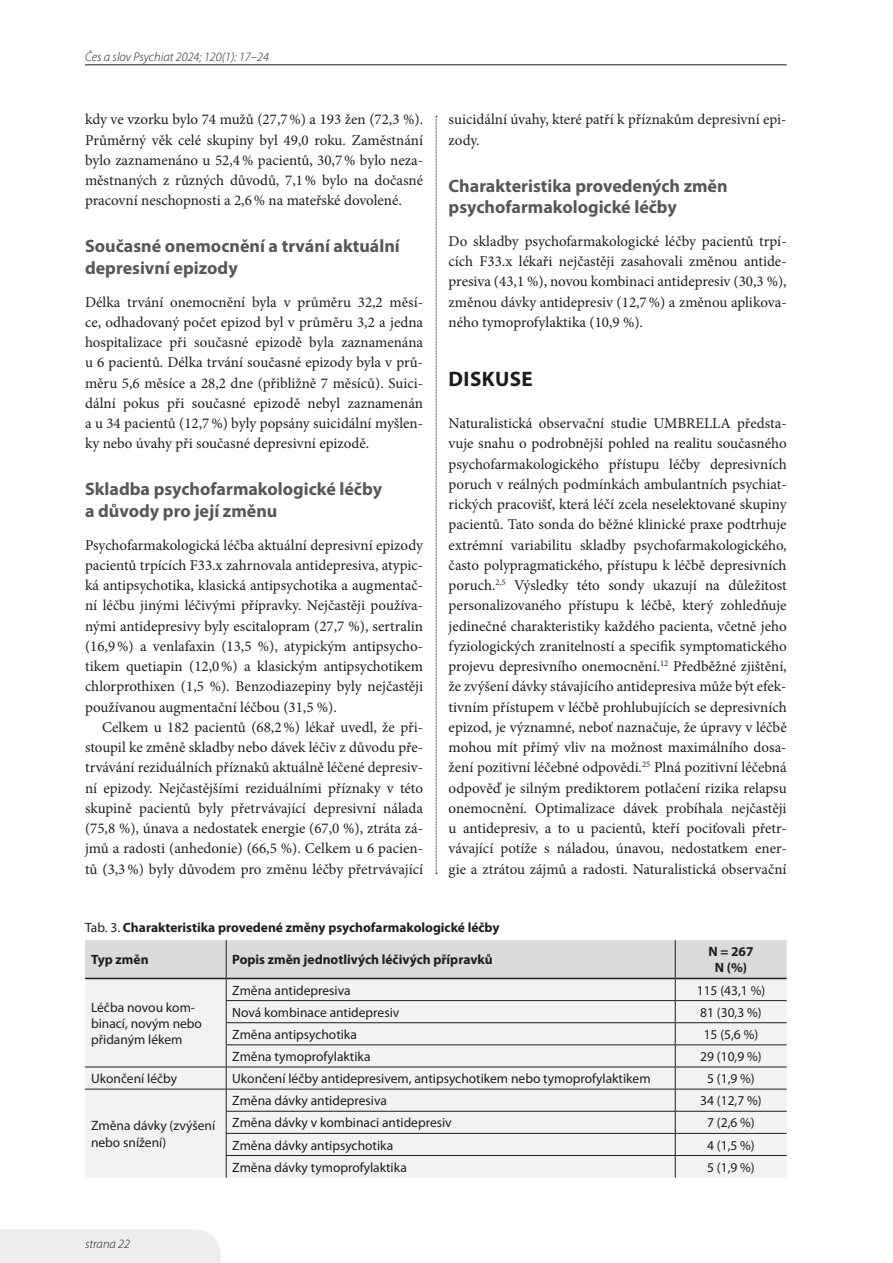
<style>
.page{position:relative;width:893px;height:1263px;background:#fff}
.page>*{position:absolute;margin:0;border:0;box-sizing:border-box;transform-origin:0 0}
.t1{font:700 21px "Myriad Pro";letter-spacing:.02em;color:#1d1d1b}
.t2{font:700 18px/21.6px "Myriad Pro";color:#575756}
.t3{font:15px/20.2px "Minion Pro";color:#1d1d1b;text-align:justify}
.t4{font:13.5px/16.2px "Myriad Pro";color:#1d1d1b}
.t5{font:700 13.5px/16.2px "Myriad Pro";color:#1d1d1b;text-align:center}
.t6{font:italic 300 12.75px "Myriad Pro";color:#1d1d1b}
.s1{font-weight:400}
</style>
<div class="page">
<hr style="left:85px;top:65px;width:702px;height:1px;background:#1d1d1b">
<div style="left:0;top:1230px;width:221px;height:33px;background:#ededed"></div>
<svg style="left:436px;top:116px;width:1px;height:758px"></svg>
<svg style="left:85px;top:940px;width:702px;height:237px"></svg>
<hr style="left:85px;top:978px;width:141px;height:1px;background:#1d1d1b">
<hr style="left:226px;top:978px;width:449px;height:1px;background:#1d1d1b">
<hr style="left:675px;top:978px;width:112px;height:1px;background:#1d1d1b">
<p class="t6" style="left:85px;top:50px;width:185px">Čes a slov Psychiat 2024; 120(1): 17–24</p>
<p class="t3" style="left:85px;top:109px;width:340px">kdy ve vzorku bylo 74 mužů (27,7%) a 193 žen (72,3 %).<br>Průměrný věk celé skupiny byl 49,0 roku. Zaměstnání bylo zaznamenáno u 52,4% pacientů, 30,7% bylo neza&shy;městnaných z různých důvodů, 7,1% bylo na dočasné pracovní neschopnosti a 2,6% na mateřské dovolené.</p>
<p class="t2" style="left:85px;top:235px;width:316px">Současné onemocnění a trvání aktuální depresivní epizody</p>
<p class="t3" style="left:85px;top:292px;width:340px">Délka trvání onemocnění byla v průměru 32,2 měsí&shy;ce, odhadovaný počet epizod byl v průměru 3,2 a jedna hospitalizace při současné epizodě byla zaznamenána u 6 pacientů. Délka trvání současné epizody byla v prů&shy;měru 5,6 měsíce a 28,2 dne (přibližně 7 měsíců). Suici&shy;dální pokus při současné epizodě nebyl zaznamenán a u 34 pacientů (12,7%) byly popsány suicidální myšlen&shy;ky nebo úvahy při současné depresivní epizodě.</p>
<p class="t2" style="left:85px;top:478px;width:299px">Skladba psychofarmakologické léčby a důvody pro její změnu</p>
<p class="t3" style="left:85px;top:535px;width:340px">Psychofarmakologická léčba aktuální depresivní epizody pacientů trpících F33.x zahrnovala antidepresiva, atypic&shy;ká antipsychotika, klasická antipsychotika a augmentač&shy;ní léčbu jinými léčivými přípravky. Nejčastěji používa&shy;nými antidepresivy byly escitalopram (27,7 %), sertralin (16,9%) a venlafaxin (13,5 %), atypickým antipsycho&shy;tikem quetiapin (12,0%) a klasickým antipsychotikem chlorprothixen (1,5 %). Benzodiazepiny byly nejčastěji používanou augmentační léčbou (31,5 %).</p>
<p class="t3" style="left:85px;top:717px;width:340px;text-indent:17px">Celkem u 182 pacientů (68,2%) lékař uvedl, že při&shy;stoupil ke změně skladby nebo dávek léčiv z důvodu pře&shy;trvávání reziduálních příznaků aktuálně léčené depresiv&shy;ní epizody. Nejčastějšími reziduálními příznaky v této skupině pacientů byly přetrvávající depresivní nálada (75,8 %), únava a nedostatek energie (67,0 %), ztráta zá&shy;jmů a radosti (anhedonie) (66,5 %). Celkem u 6 pacien&shy;tů (3,3%) byly důvodem pro změnu léčby přetrvávající</p>
<p class="t3" style="left:449px;top:109px;width:339px">suicidální úvahy, které patří k příznakům depresivní epi&shy;zody.</p>
<p class="t2" style="left:449px;top:174px;width:281px">Charakteristika provedených změn psychofarmakologické léčby</p>
<p class="t3" style="left:449px;top:231px;width:340px">Do skladby psychofarmakologické léčby pacientů trpí&shy;cích F33.x lékaři nejčastěji zasahovali změnou antide&shy;presiva (43,1 %), novou kombinaci antidepresiv (30,3 %), změnou dávky antidepresiv (12,7%) a změnou aplikova&shy;ného tymoprofylaktika (10,9 %).</p>
<h1 class="t1" style="left:449px;top:365px;width:86px">DISKUSE</h1>
<p class="t3" style="left:449px;top:413px;width:340px">Naturalistická observační studie UMBRELLA předsta&shy;vuje snahu o podrobnější pohled na realitu současného psychofarmakologického přístupu léčby depresivních poruch v reálných podmínkách ambulantních psychiat&shy;rických pracovišť, která léčí zcela neselektované skupiny pacientů. Tato sonda do běžné klinické praxe podtrhuje extrémní variabilitu skladby psychofarmakologického, často polypragmatického, přístupu k léčbě depresivních poruch.<sup>2,5</sup> Výsledky této sondy ukazují na důležitost personalizovaného přístupu k léčbě, který zohledňuje jedinečné charakteristiky každého pacienta, včetně jeho fyziologických zranitelností a specifik symptomatického projevu depresivního onemocnění.<sup>12</sup> Předběžné zjištění, že zvýšení dávky stávajícího antidepresiva může být efek&shy;tivním přístupem v léčbě prohlubujících se depresivních epizod, je významné, neboť naznačuje, že úpravy v léčbě mohou mít přímý vliv na možnost maximálního dosa&shy;žení pozitivní léčebné odpovědi.<sup>25</sup> Plná pozitivní léčebná odpověď je silným prediktorem potlačení rizika relapsu onemocnění. Optimalizace dávek probíhala nejčastěji u antidepresiv, a to u pacientů, kteří pociťovali přetr&shy;vávající potíže s náladou, únavou, nedostatkem ener&shy;gie a ztrátou zájmů a radosti. Naturalistická observační</p>
<p class="t5" style="left:85px;top:918px;width:416px"><span class="s1">Tab. 3.</span> Charakteristika provedené změny psychofarmakologické léčby</p>
<p class="t5" style="left:91px;top:951px;width:59px">Typ změn</p>
<p class="t5" style="left:232px;top:951px;width:262px">Popis změn jednotlivých léčivých přípravků</p>
<p class="t5" style="left:708px;top:943px;width:47px">N = 267<br>N (%)</p>
<p class="t4" style="left:91px;top:999px;width:112px">Léčba novou kom&shy;binací, novým nebo přidaným lékem</p>
<p class="t4" style="left:232px;top:982px;width:120px">Změna antidepresiva</p>
<p class="t4" style="left:697px;top:982px;width:70px">115 (43,1 %)</p>
<p class="t4" style="left:232px;top:1004px;width:169px">Nová kombinace antidepresiv</p>
<p class="t4" style="left:700px;top:1004px;width:63px">81 (30,3 %)</p>
<p class="t4" style="left:232px;top:1026px;width:126px">Změna antipsychotika</p>
<p class="t4" style="left:704px;top:1026px;width:56px">15 (5,6 %)</p>
<p class="t4" style="left:232px;top:1048px;width:140px">Změna tymoprofylaktika</p>
<p class="t4" style="left:700px;top:1048px;width:63px">29 (10,9 %)</p>
<p class="t4" style="left:91px;top:1070px;width:88px">Ukončení léčby</p>
<p class="t4" style="left:232px;top:1070px;width:420px">Ukončení léčby antidepresivem, antipsychotikem nebo tymoprofylaktikem</p>
<p class="t4" style="left:707px;top:1070px;width:49px">5 (1,9 %)</p>
<p class="t4" style="left:91px;top:1117px;width:126px">Změna dávky (zvýšení nebo snížení)</p>
<p class="t4" style="left:232px;top:1092px;width:156px">Změna dávky antidepresiva</p>
<p class="t4" style="left:700px;top:1092px;width:63px">34 (12,7 %)</p>
<p class="t4" style="left:232px;top:1114px;width:221px">Změna dávky v kombinaci antidepresiv</p>
<p class="t4" style="left:707px;top:1114px;width:49px">7 (2,6 %)</p>
<p class="t4" style="left:232px;top:1137px;width:163px">Změna dávky antipsychotika</p>
<p class="t4" style="left:707px;top:1137px;width:49px">4 (1,5 %)</p>
<p class="t4" style="left:232px;top:1159px;width:176px">Změna dávky tymoprofylaktika</p>
<p class="t4" style="left:707px;top:1159px;width:49px">5 (1,9 %)</p>
<p class="t6" style="left:85px;top:1237px;width:47px">strana 22</p>
</div>
